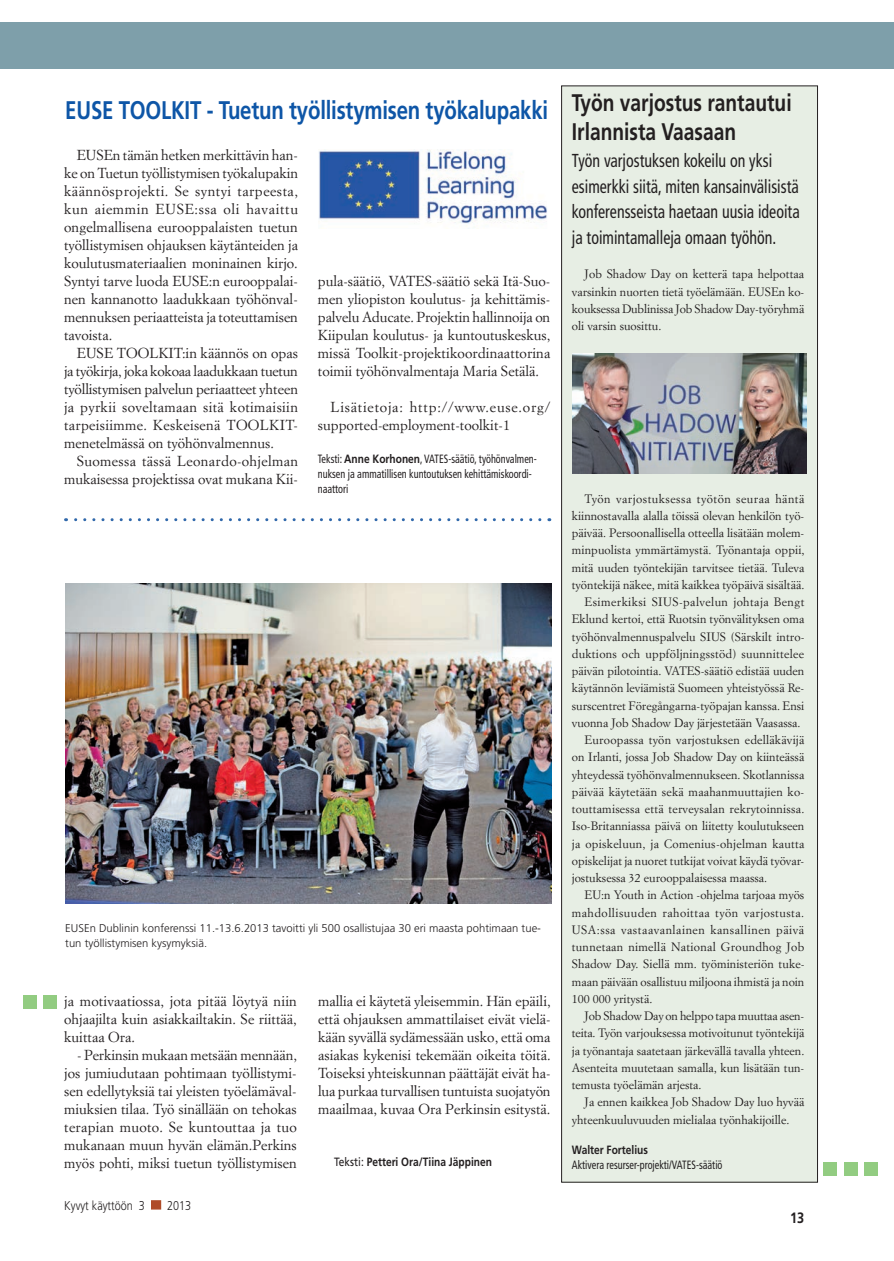
<style>
.page{position:relative;width:894px;height:1261px;background:#fff}
.page>*{position:absolute;margin:0;border:0;box-sizing:border-box;transform-origin:0 0}
.t1{font:700 25.5px "Frutiger LT Std";letter-spacing:-.01em;color:#0e56a7;scale:.8 1}
.t2{font:700 24px/28.8px "Frutiger LT Std";color:#231f20;scale:.8 1}
.t3{font:condensed 18.75px/25.5px "Frutiger LT Std";color:#231f20;scale:.85 1}
.t4{font:700 15px "Frutiger LT Std";color:#231f20;scale:.85 1}
.t5{font:14.25px/18px "Simoncini Garamond Std";color:#231f20;text-align:justify}
.t6{font:300 12.75px "Frutiger LT Std";color:#231f20;scale:.85 1}
.t7{font:12px/17.2px "Simoncini Garamond Std";color:#231f20;text-align:justify}
.t8{font:condensed 12px/15px "Frutiger LT Std";color:#231f20;scale:.85 1}
.t9{font:12px "Simoncini Garamond Std";letter-spacing:.02em;color:#231f20}
.t10{font:12px "Simoncini Garamond Std";letter-spacing:.035em;color:#231f20}
.t11{font:12px "Simoncini Garamond Std";letter-spacing:.04em;color:#231f20}
.t12{font:700 12px "Frutiger LT Std";color:#231f20;scale:.85 1}
.t13{font:300 11.25px/14.2px "Frutiger LT Std";color:#231f20}
.s1{font-weight:700;font-stretch:normal}
.s2{font-weight:400}
</style>
<div class="page">
<div style="left:151px;top:1200px;width:10px;height:9px;background:#af4b28;border:2px solid #af4b28"></div>
<div style="left:561px;top:86px;width:256px;height:1096px;background:#e7eee4"></div>
<div style="left:0;top:23px;width:894px;height:46px;background:#7e9faa"></div>
<img style="left:318px;top:150px;width:229px;height:76px">
<img style="left:65px;top:584px;width:486px;height:320px">
<img style="left:572px;top:353px;width:234px;height:121px">
<div style="left:823px;top:1162px;width:14px;height:13px;background:#92cc81"></div>
<div style="left:844px;top:1162px;width:13px;height:13px;background:#92cc81"></div>
<div style="left:864px;top:1162px;width:14px;height:13px;background:#92cc81"></div>
<div style="left:23px;top:995px;width:13px;height:14px;background:#92cc81"></div>
<div style="left:43px;top:995px;width:14px;height:14px;background:#92cc81"></div>
<svg style="left:66px;top:518px;width:474px;height:3px"></svg>
<h1 class="t1" style="left:65px;top:95px;width:16px">EUSE</h1>
<h1 class="t1" style="left:119px;top:95px;width:538px">TOOLKIT - Tuetun työllistymisen työkalupakki</h1>
<p class="t5" style="left:64px;top:146px;width:235px;text-indent:13px">EUSEn tämän hetken merkittävin han&shy;ke on Tuetun työllistymisen työkalupakin käännösprojekti. Se syntyi tarpeesta, kun aiemmin EUSE:ssa oli havaittu ongelmallisena eurooppalaisten tuetun työllistymisen ohjauksen käytänteiden ja koulutusmateriaalien moninainen kirjo.<br>Syntyi tarve luoda EUSE:n eurooppalai&shy;nen kannanotto laadukkaan työhönval&shy;mennuksen periaatteista ja toteuttamisen tavoista.</p>
<p class="t5" style="left:64px;top:344px;width:235px;text-indent:13px">EUSE TOOLKIT:in käännös on opas ja työkirja, joka kokoaa laadukkaan tuetun työllistymisen palvelun periaatteet yhteen ja pyrkii soveltamaan sitä kotimaisiin tarpeisiimme. Keskeisenä TOOLKIT&shy;menetelmässä on työhönvalmennus.</p>
<p class="t5" style="left:64px;top:452px;width:235px;text-align:right">Suomessa tässä Leonardo-ohjelman mukaisessa projektissa ovat mukana Kii-</p>
<p class="t5" style="left:318px;top:272px;width:234px">pula-säätiö, VATES-säätiö sekä Itä-Suo&shy;men yliopiston koulutus- ja kehittämis&shy;palvelu Aducate. Projektin hallinnoija on Kiipulan koulutus- ja kuntoutuskeskus, missä Toolkit-projektikoordinaattorina toimii työhönvalmentaja Maria Setälä.</p>
<p class="t5" style="left:318px;top:398px;width:234px;text-indent:13px">Lisätietoja: http://www.euse.org/ supported-employment-toolkit-1</p>
<p class="t8" style="left:318px;top:452px;width:259px">Teksti: <span class="s1">Anne Korhonen</span>, VATES-säätiö, työhönvalmen&shy;nuksen ja ammatillisen kuntoutuksen kehittämiskoordi&shy;naattori</p>
<p class="t13" style="left:65px;top:921px;width:477px">EUSEn Dublinin konferenssi 11.-13.6.2013 tavoitti yli 500 osallistujaa 30 eri maasta pohtimaan tue&shy;tun työllistymisen kysymyksiä.</p>
<p class="t5" style="left:64px;top:992px;width:234px">ja motivaatiossa, jota pitää löytyä niin ohjaajilta kuin asiakkailtakin. Se riittää, kuittaa Ora.</p>
<p class="t5" style="left:64px;top:1046px;width:234px;text-indent:13px">- Perkinsin mukaan metsään mennään, jos jumiudutaan pohtimaan työllistymi&shy;sen edellytyksiä tai yleisten työelämäval&shy;miuksien tilaa. Työ sinällään on tehokas terapian muoto. Se kuntouttaa ja tuo mukanaan muun hyvän elämän.Perkins myös pohti, miksi tuetun työllistymisen</p>
<p class="t6" style="left:64px;top:1198px;width:96px">Kyvyt käyttöön 3</p>
<p class="t6" style="left:167px;top:1198px;width:30px">2013</p>
<p class="t5" style="left:318px;top:992px;width:234px">mallia ei käytetä yleisemmin. Hän epäili, että ohjauksen ammattilaiset eivät vielä&shy;kään syvällä sydämessään usko, että oma asiakas kykenisi tekemään oikeita töitä.<br>Toiseksi yhteiskunnan päättäjät eivät ha&shy;lua purkaa turvallisen tuntuista suojatyön maailmaa, kuvaa Ora Perkinsin esitystä.</p>
<p class="t12" style="left:334px;top:1154px;width:187px"><span class="s2">Teksti:</span> Petteri Ora/Tiina Jäppinen</p>
<h2 class="t2" style="left:572px;top:88px;width:276px">Työn varjostus rantautui<br>Irlannista Vaasaan</h2>
<h3 class="t3" style="left:572px;top:148px;width:269px">Työn varjostuksen kokeilu on yksi esimerkki siitä, miten kansainvälisistä konferensseista haetaan uusia ideoita ja toimintamalleja omaan työhön.</h3>
<p class="t7" style="left:572px;top:265px;width:234px;text-indent:13px">Job Shadow Day on ketterä tapa helpottaa varsinkin nuorten tietä työelämään. EUSEn ko&shy;kouksessa Dublinissa Job Shadow Day-työryhmä oli varsin suosittu.</p>
<p class="t11" style="left:584px;top:491px;width:221px">Työn varjostuksessa työtön seuraa häntä</p>
<p class="t7" style="left:572px;top:507px;width:234px">kiinnostavalla alalla töissä olevan henkilön työ-</p>
<p class="t7" style="left:572px;top:524px;width:234px">päivää. Persoonallisella otteella lisätään molem-</p>
<p class="t7" style="left:572px;top:541px;width:234px">minpuolista ymmärtämystä. Työnantaja oppii,</p>
<p class="t7" style="left:572px;top:558px;width:234px">mitä uuden työntekijän tarvitsee tietää. Tuleva</p>
<p class="t7" style="left:572px;top:576px;width:234px">työntekijä näkee, mitä kaikkea työpäivä sisältää.</p>
<p class="t10" style="left:584px;top:594px;width:221px">Esimerkiksi SIUS-palvelun johtaja Bengt</p>
<p class="t7" style="left:572px;top:610px;width:234px">Eklund kertoi, että Ruotsin työnvälityksen oma</p>
<p class="t7" style="left:572px;top:627px;width:234px">työhönvalmennuspalvelu SIUS (Särskilt intro-</p>
<p class="t9" style="left:572px;top:646px;width:234px">duktions och uppföljningsstöd) suunnittelee</p>
<p class="t7" style="left:572px;top:662px;width:234px">päivän pilotointia. VATES-säätiö edistää uuden</p>
<p class="t7" style="left:572px;top:679px;width:234px">käytännön leviämistä Suomeen yhteistyössä Re-</p>
<p class="t7" style="left:572px;top:696px;width:234px">surscentret Föregångarna-työpajan kanssa. Ensi</p>
<p class="t7" style="left:572px;top:714px;width:230px">vuonna Job Shadow Day järjestetään Vaasassa.</p>
<p class="t7" style="left:584px;top:731px;width:221px">Euroopassa työn varjostuksen edelläkävijä</p>
<p class="t7" style="left:572px;top:748px;width:234px">on Irlanti, jossa Job Shadow Day on kiinteässä</p>
<p class="t7" style="left:572px;top:765px;width:234px">yhteydessä työhönvalmennukseen. Skotlannissa</p>
<p class="t7" style="left:572px;top:783px;width:234px">päivää käytetään sekä maahanmuuttajien ko-</p>
<p class="t7" style="left:572px;top:800px;width:234px">touttamisessa että terveysalan rekrytoinnissa.</p>
<p class="t7" style="left:572px;top:817px;width:234px">Iso-Britanniassa päivä on liitetty koulutukseen</p>
<p class="t9" style="left:572px;top:836px;width:234px">ja opiskeluun, ja Comenius-ohjelman kautta</p>
<p class="t7" style="left:572px;top:852px;width:234px">opiskelijat ja nuoret tutkijat voivat käydä työvar-</p>
<p class="t7" style="left:572px;top:869px;width:197px">jostuksessa 32 eurooppalaisessa maassa.</p>
<p class="t7" style="left:584px;top:886px;width:221px">EU:n Youth in Action -ohjelma tarjoaa myös</p>
<p class="t10" style="left:572px;top:905px;width:234px">mahdollisuuden rahoittaa työn varjostusta.</p>
<p class="t11" style="left:572px;top:922px;width:234px">USA:ssa vastaavanlainen kansallinen päivä</p>
<p class="t9" style="left:572px;top:939px;width:234px">tunnetaan nimellä National Groundhog Job</p>
<p class="t7" style="left:572px;top:955px;width:234px">Shadow Day. Siellä mm. työministeriön tuke-</p>
<p class="t7" style="left:572px;top:972px;width:234px">maan päivään osallistuu miljoona ihmistä ja noin</p>
<p class="t7" style="left:572px;top:990px;width:82px">100 000 yritystä.</p>
<p class="t7" style="left:584px;top:1007px;width:221px">Job Shadow Day on helppo tapa muuttaa asen-</p>
<p class="t7" style="left:572px;top:1024px;width:234px">teita. Työn varjouksessa motivoitunut työntekijä</p>
<p class="t7" style="left:572px;top:1041px;width:234px">ja työnantaja saatetaan järkevällä tavalla yhteen.</p>
<p class="t7" style="left:572px;top:1059px;width:234px">Asenteita muutetaan samalla, kun lisätään tun-</p>
<p class="t7" style="left:572px;top:1076px;width:131px">temusta työelämän arjesta.</p>
<p class="t7" style="left:584px;top:1093px;width:221px">Ja ennen kaikkea Job Shadow Day luo hyvää</p>
<p class="t7" style="left:572px;top:1110px;width:219px">yhteenkuuluvuuden mielialaa työnhakijoille.</p>
<p class="t12" style="left:572px;top:1142px;width:91px">Walter Fortelius</p>
<p class="t8" style="left:572px;top:1157px;width:179px">Aktivera resurser-projekti/VATES-säätiö</p>
<p class="t4" style="left:790px;top:1208px;width:18px">13</p>
</div>
